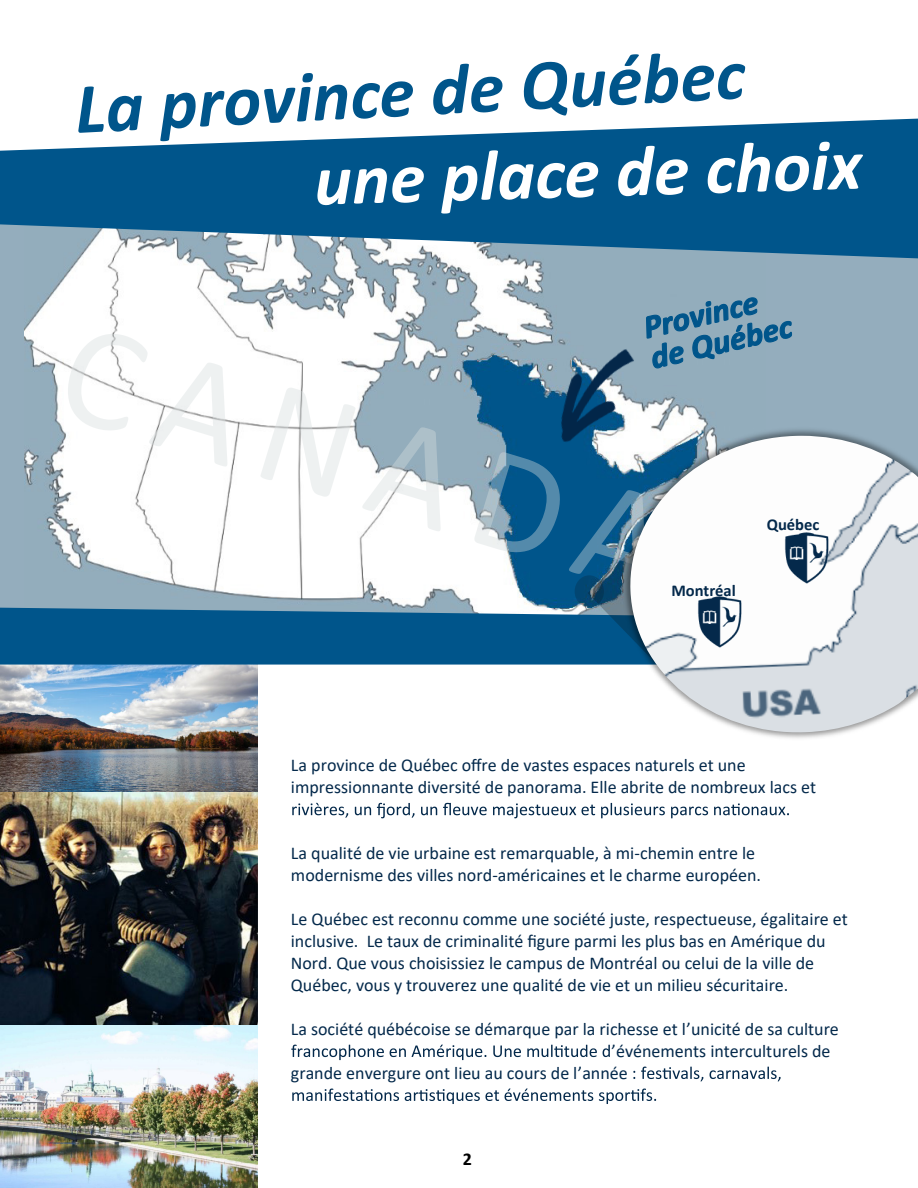
<style>
.page{position:relative;width:918px;height:1188px;background:#fff}
.page>*{position:absolute;margin:0;border:0;box-sizing:border-box;transform-origin:0 0}
.t1{font:18px/22px "Calibri";color:#04294b}
.t2{font:700 18px "Calibri";color:#000}
.t3{font:700 16.5px "Calibri";letter-spacing:-.005em;color:#04294b}
</style>
<div class="page">
<div style="left:0;top:74px;width:918px;height:561px;background:#94adbd"></div>
<img style="left:25px;top:258px;width:563px;height:350px">
<img style="left:0;top:665px;width:257px;height:523px">
<svg style="left:68px;top:334px;width:520px;height:260px;fill:#fff"></svg>
<svg style="left:646px;top:297px;width:146px;height:128px"></svg>
<svg style="left:0;top:151px;width:918px;height:107px;fill:#00558b"></svg>
<svg style="left:0;top:53px;width:918px;height:98px;fill:#fff"></svg>
<svg style="left:78px;top:54px;width:667px;height:87px;fill:#fff"></svg>
<img style="left:531px;top:326px;width:116px;height:139px">
<svg style="left:0;top:608px;width:588px;height:57px;fill:#00558b"></svg>
<svg style="left:588px;top:452px;width:31px;height:213px"></svg>
<img style="left:619px;top:425px;width:232px;height:314px">
<img style="left:627px;top:436px;width:291px;height:300px">
<img style="left:783px;top:531px;width:46px;height:54px">
<img style="left:697px;top:594px;width:46px;height:54px">
<svg style="left:575px;top:575px;width:29px;height:32px"></svg>
<svg style="left:292px;top:803px;width:497px;height:15px"></svg>
<svg style="left:291px;top:1045px;width:319px;height:15px"></svg>
<svg style="left:633px;top:1067px;width:148px;height:14px"></svg>
<svg style="left:292px;top:1089px;width:364px;height:15px"></svg>
<svg style="left:317px;top:142px;width:546px;height:72px"></svg>
<p class="t3" style="left:672px;top:579px;width:66px">Montréal</p>
<p class="t3" style="left:767px;top:513px;width:54px">Québec</p>
<p class="t1" style="left:291px;top:754px;width:527px">La province de Québec offre de vastes espaces naturels et une impressionnante diversité de panorama. Elle abrite de nombreux lacs et</p>
<p class="t1" style="left:291px;top:842px;width:472px">La qualité de vie urbaine est remarquable, à mi-chemin entre le modernisme des villes nord-américaines et le charme européen.</p>
<p class="t1" style="left:291px;top:908px;width:559px">Le Québec est reconnu comme une société juste, respectueuse, égalitaire et inclusive. Le taux de criminalité figure parmi les plus bas en Amérique du Nord. Que vous choisissiez le campus de Montréal ou celui de la ville de Québec, vous y trouverez une qualité de vie et un milieu sécuritaire.</p>
<p class="t1" style="left:291px;top:1018px;width:550px">La société québécoise se démarque par la richesse et l’unicité de sa culture</p>
<p class="t1" style="left:612px;top:1039px;width:220px">’événements interculturels de</p>
<p class="t1" style="left:291px;top:1061px;width:338px">grande envergure ont lieu au cours de l’année</p>
<p class="t2" style="left:463px;top:1147px;width:11px">2</p>
</div>
